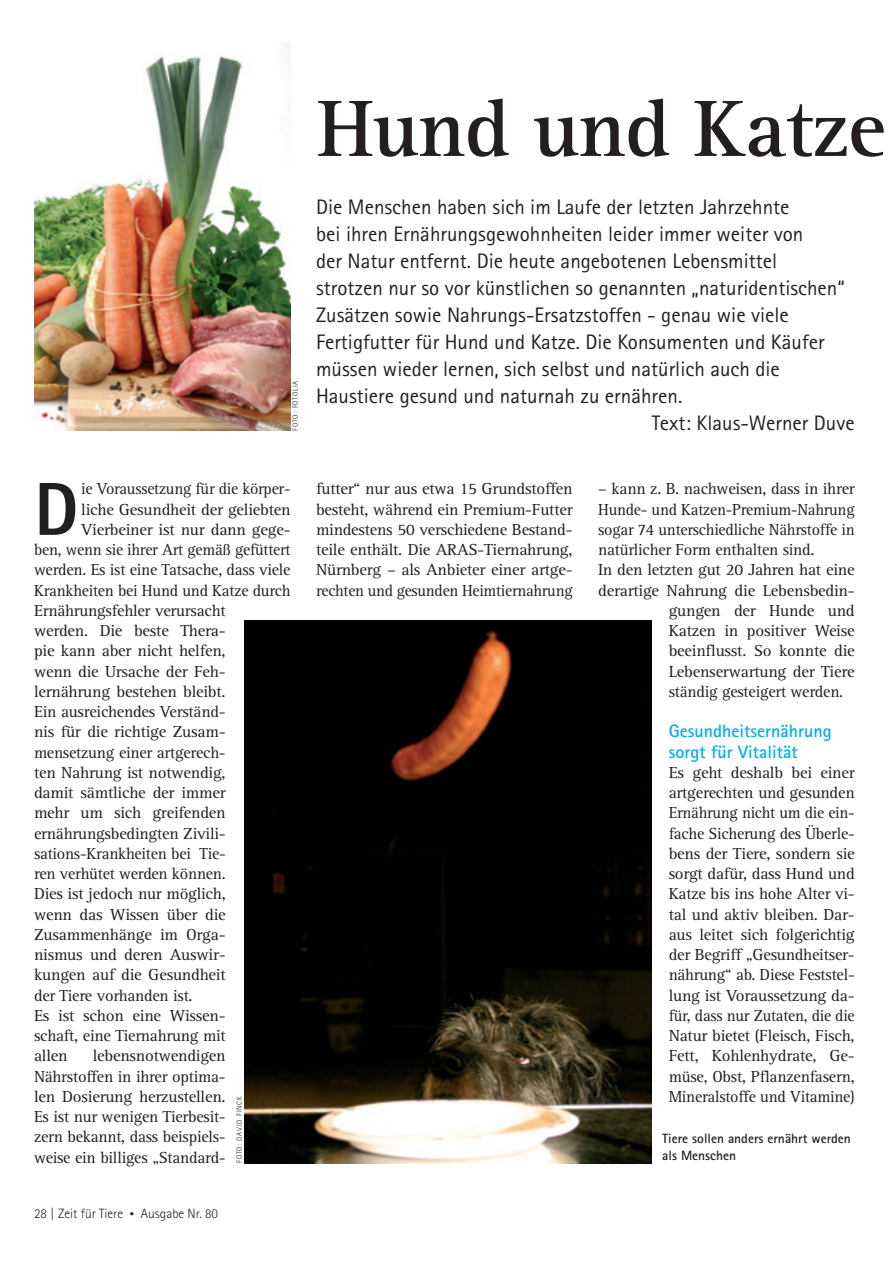
<style>
.page{position:relative;width:893px;height:1263px;background:#fff}
.page>*{position:absolute;margin:0;border:0;box-sizing:border-box;transform-origin:0 0}
.t1{font:700 82.5px "Rotis Serif";letter-spacing:-.01em;color:#231f20}
.t2{font:800 75.15px "Rotis Sans Serif";color:#231f20}
.t3{font:21px "Rotis Sans Serif";color:#231f20}
.t4{font:700 18px/20.2px "Rotis Sans Serif";color:#00aeef}
.t5{font:16.5px/20.2px "Rotis Serif";letter-spacing:-.015em;color:#231f20;text-align:justify}
.t6{font:700 13.5px "Rotis Sans Serif";color:#231f20}
.t7{font:300 13.5px "Rotis Sans Serif";color:#231f20}
.t8{font:300 7.5px "Rotis Sans Serif";letter-spacing:.1em;color:#231f20}
.s1{font-size:9px}
</style>
<div class="page">
<img style="left:34px;top:56px;width:257px;height:375px">
<img style="left:245px;top:620px;width:407px;height:543px">
<p class="t8" style="left:293px;top:431px;width:51px;rotate:-90deg">FOTO: FOTOLIA</p>
<h1 class="t1" style="left:317px;top:99px;width:571px">Hund und Katze</h1>
<p class="t3" style="left:316px;top:199px;width:475px">Die Menschen haben sich im Laufe der letzten Jahrzehnte</p>
<p class="t3" style="left:316px;top:226px;width:489px">bei ihren Ernährungsgewohnheiten leider immer weiter von</p>
<p class="t3" style="left:316px;top:253px;width:463px">der Natur entfernt. Die heute angebotenen Lebensmittel</p>
<p class="t3" style="left:316px;top:280px;width:530px">strotzen nur so vor künstlichen so genannten „naturidentischen“</p>
<p class="t3" style="left:316px;top:307px;width:474px">Zusätzen sowie Nahrungs-Ersatzstoffen - genau wie viele</p>
<p class="t3" style="left:316px;top:334px;width:510px">Fertigfutter für Hund und Katze. Die Konsumenten und Käufer</p>
<p class="t3" style="left:316px;top:361px;width:465px">müssen wieder lernen, sich selbst und natürlich auch die</p>
<p class="t3" style="left:316px;top:388px;width:368px">Haustiere gesund und naturnah zu ernähren.</p>
<p class="t3" style="left:652px;top:415px;width:204px">Text: Klaus-Werner Duve</p>
<h2 class="t2" style="left:34px;top:483px;width:46px">D</h2>
<p class="t5" style="left:81px;top:480px;width:211px">ie Voraussetzung für die körper-</p>
<p class="t5" style="left:81px;top:500px;width:211px">liche Gesundheit der geliebten</p>
<p class="t5" style="left:81px;top:521px;width:211px">Vierbeiner ist nur dann gege-</p>
<p class="t5" style="left:34px;top:541px;width:258px">ben, wenn sie ihrer Art gemäß gefüttert</p>
<p class="t5" style="left:34px;top:561px;width:258px">werden. Es ist eine Tatsache, dass viele</p>
<p class="t5" style="left:34px;top:581px;width:258px">Krankheiten bei Hund und Katze durch</p>
<p class="t5" style="left:34px;top:602px;width:193px">Ernährungsfehler verursacht</p>
<p class="t5" style="left:34px;top:622px;width:193px">werden. Die beste Thera-</p>
<p class="t5" style="left:34px;top:642px;width:193px">pie kann aber nicht helfen,</p>
<p class="t5" style="left:34px;top:662px;width:193px">wenn die Ursache der Feh-</p>
<p class="t5" style="left:34px;top:683px;width:193px">lernährung bestehen bleibt.</p>
<p class="t5" style="left:34px;top:703px;width:193px">Ein ausreichendes Verständ-</p>
<p class="t5" style="left:34px;top:723px;width:193px">nis für die richtige Zusam-</p>
<p class="t5" style="left:34px;top:743px;width:193px">mensetzung einer artgerech-</p>
<p class="t5" style="left:34px;top:764px;width:193px">ten Nahrung ist notwendig,</p>
<p class="t5" style="left:34px;top:784px;width:193px">damit sämtliche der immer</p>
<p class="t5" style="left:34px;top:804px;width:193px">mehr um sich greifenden</p>
<p class="t5" style="left:34px;top:824px;width:193px">ernährungsbedingten Zivili-</p>
<p class="t5" style="left:34px;top:845px;width:193px">sations-Krankheiten bei Tie-</p>
<p class="t5" style="left:34px;top:865px;width:193px">ren verhütet werden können.</p>
<p class="t5" style="left:34px;top:885px;width:193px">Dies ist jedoch nur möglich,</p>
<p class="t5" style="left:34px;top:905px;width:193px">wenn das Wissen über die</p>
<p class="t5" style="left:34px;top:926px;width:193px">Zusammenhänge im Orga-</p>
<p class="t5" style="left:34px;top:946px;width:193px">nismus und deren Auswir-</p>
<p class="t5" style="left:34px;top:966px;width:193px">kungen auf die Gesundheit</p>
<p class="t5" style="left:34px;top:986px;width:160px">der Tiere vorhanden ist.</p>
<p class="t5" style="left:34px;top:1007px;width:193px">Es ist schon eine Wissen-</p>
<p class="t5" style="left:34px;top:1027px;width:193px">schaft, eine Tiernahrung mit</p>
<p class="t5" style="left:34px;top:1047px;width:35px">allen</p>
<p class="t5" style="left:34px;top:1047px;width:193px;text-indent:59px">lebensnotwendigen Nährstoffen in ihrer optima&shy;len Dosierung herzustellen.<br>Es ist nur wenigen Tierbesit&shy;zern bekannt, dass beispiels&shy;weise ein billiges „Standard-</p>
<p class="t8" style="left:237px;top:1163px;width:68px;rotate:-90deg">FOTO: DAVID FINCK</p>
<p class="t7" style="left:34px;top:1209px;width:186px">28 | Zeit für Tiere <span class="s1">•</span> Ausgabe Nr. 80</p>
<p class="t5" style="left:316px;top:480px;width:258px">futter“ nur aus etwa 15 Grundstoffen besteht, während ein Premium-Futter mindestens 50 verschiedene Bestand&shy;teile enthält. Die ARAS-Tiernahrung, Nürnberg – als Anbieter einer artge&shy;rechten und gesunden Heimtiernahrung</p>
<p class="t5" style="left:598px;top:480px;width:258px">– kann z. B. nachweisen, dass in ihrer</p>
<p class="t5" style="left:598px;top:500px;width:258px">Hunde- und Katzen-Premium-Nahrung</p>
<p class="t5" style="left:598px;top:521px;width:258px">sogar 74 unterschiedliche Nährstoffe in</p>
<p class="t5" style="left:598px;top:541px;width:218px">natürlicher Form enthalten sind.</p>
<p class="t5" style="left:598px;top:561px;width:258px">In den letzten gut 20 Jahren hat eine</p>
<p class="t5" style="left:598px;top:581px;width:258px">derartige Nahrung die Lebensbedin-</p>
<p class="t5" style="left:669px;top:602px;width:188px">gungen der Hunde und</p>
<p class="t5" style="left:669px;top:622px;width:188px">Katzen in positiver Weise</p>
<p class="t5" style="left:669px;top:642px;width:188px">beeinflusst. So konnte die</p>
<p class="t5" style="left:669px;top:662px;width:188px">Lebenserwartung der Tiere</p>
<p class="t5" style="left:669px;top:683px;width:176px">ständig gesteigert werden.</p>
<p class="t4" style="left:669px;top:723px;width:165px">Gesundheitsernährung sorgt für Vitalität</p>
<p class="t5" style="left:669px;top:764px;width:188px">Es geht deshalb bei einer artgerechten und gesunden Ernährung nicht um die ein&shy;fache Sicherung des Überle&shy;bens der Tiere, sondern sie sorgt dafür, dass Hund und Katze bis ins hohe Alter vi&shy;tal und aktiv bleiben. Dar&shy;aus leitet sich folgerichtig der Begriff „Gesundheitser&shy;nährung“ ab. Diese Feststel&shy;lung ist Voraussetzung da&shy;für, dass nur Zutaten, die die Natur bietet (Fleisch, Fisch, Fett, Kohlenhydrate, Ge&shy;müse, Obst, Pflanzenfasern, Mineralstoffe und Vitamine)</p>
<p class="t6" style="left:662px;top:1134px;width:190px">Tiere sollen anders ernährt werden</p>
<p class="t6" style="left:662px;top:1150px;width:75px">als Menschen</p>
</div>
